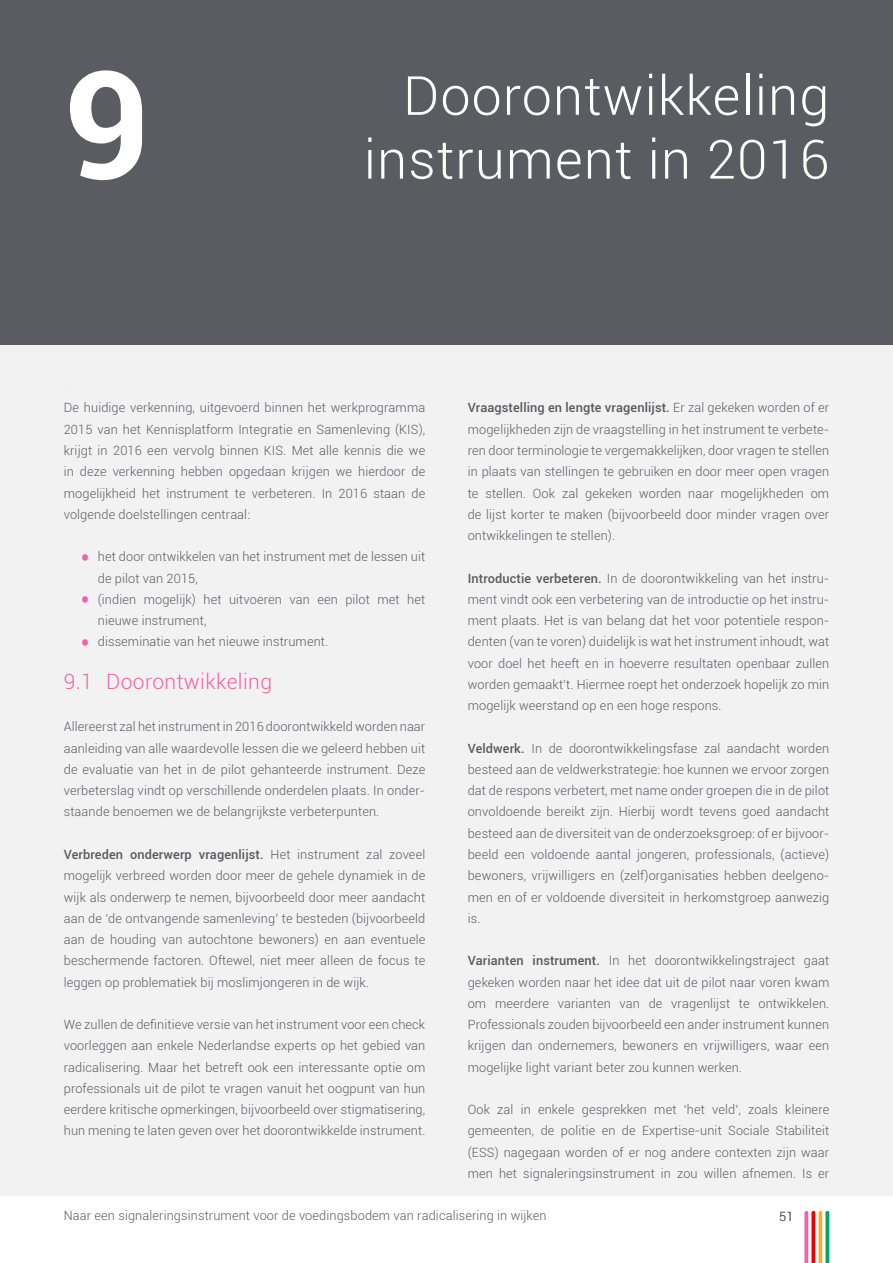
<style>
.page{position:relative;width:893px;height:1263px;background:#fff}
.page>*{position:absolute;margin:0;border:0;box-sizing:border-box;transform-origin:0 0}
.Hoofdstukcijfer{font:700 150px "Roboto";color:#fff}
._1e_onderverdeling{font:300 54px "Roboto";letter-spacing:.02em;color:#fff}
.t1{font:300 21px "Roboto";letter-spacing:.02em;color:#f262a6}
.Broodtekst_vet{font:300 12.75px/21.3px "Roboto";letter-spacing:.01em;color:#5b5c61;text-align:justify}
.Broodtekst{font:300 12.75px/21.3px "Roboto";letter-spacing:.01em;color:#5b5c61;text-align:justify}
.s1{font-weight:700;font-size:24px;color:#f262a6}
.s2{font-weight:500;color:#57585a}
</style>
<div class="page">
<div style="left:0;top:344px;width:893px;height:852px;background:#f2f2f3"></div>
<div style="left:0;top:0;width:893px;height:344px;background:#5b5c61"></div>
<svg style="left:805px;top:1211px;width:24px;height:52px"></svg>
<p class="Hoofdstukcijfer" style="left:64px;top:19px;width:88px">9</p>
<p class="_1e_onderverdeling" style="left:403px;top:58px;width:428px">Doorontwikkeling</p>
<p class="_1e_onderverdeling" style="left:364px;top:122px;width:467px">instrument in 2016</p>
<p class="Broodtekst" style="left:64px;top:397px;width:363px">De huidige verkenning, uitgevoerd binnen het werkprogramma 2015 van het Kennisplatform Integratie en Samenleving (KIS), krijgt in 2016 een vervolg binnen KIS. Met alle kennis die we in deze verkenning hebben opgedaan krijgen we hierdoor de mogelijkheid het instrument te verbeteren. In 2016 staan de volgende doelstellingen centraal:</p>
<p class="Broodtekst_vet" style="left:98px;top:546px;width:329px;text-indent:-17px"><span class="s1">•</span> het door ontwikkelen van het instrument met de lessen uit de pilot van 2015,</p>
<p class="Broodtekst_vet" style="left:98px;top:588px;width:329px;text-indent:-17px"><span class="s1">•</span> (indien mogelijk) het uitvoeren van een pilot met het nieuwe instrument,</p>
<p class="Broodtekst_vet" style="left:81px;top:631px;width:249px"><span class="s1">•</span> disseminatie van het nieuwe instrument.</p>
<p class="t1" style="left:64px;top:667px;width:210px">9.1 Doorontwikkeling</p>
<p class="Broodtekst" style="left:64px;top:716px;width:363px">Allereerst zal het instrument in 2016 doorontwikkeld worden naar aanleiding van alle waardevolle lessen die we geleerd hebben uit de evaluatie van het in de pilot gehanteerde instrument. Deze verbeterslag vindt op verschillende onderdelen plaats. In onder&shy;staande benoemen we de belangrijkste verbeterpunten.</p>
<p class="Broodtekst_vet" style="left:64px;top:843px;width:363px"><span class="s2">Verbreden onderwerp vragenlijst.</span> Het instrument zal zoveel mogelijk verbreed worden door meer de gehele dynamiek in de wijk als onderwerp te nemen, bijvoorbeeld door meer aandacht aan de ‘de ontvangende samenleving’ te besteden (bijvoorbeeld aan de houding van autochtone bewoners) en aan eventuele beschermende factoren. Oftewel, niet meer alleen de focus te leggen op problematiek bij moslimjongeren in de wijk.</p>
<p class="Broodtekst" style="left:64px;top:1013px;width:363px">We zullen de definitieve versie van het instrument voor een check voorleggen aan enkele Nederlandse experts op het gebied van radicalisering. Maar het betreft ook een interessante optie om professionals uit de pilot te vragen vanuit het oogpunt van hun eerdere kritische opmerkingen, bijvoorbeeld over stigmatisering, hun mening te laten geven over het doorontwikkelde instrument.</p>
<p class="Broodtekst_vet" style="left:468px;top:397px;width:363px"><span class="s2">Vraagstelling en lengte vragenlijst.</span> Er zal gekeken worden of er mogelijkheden zijn de vraagstelling in het instrument te verbete&shy;ren door terminologie te vergemakkelijken, door vragen te stellen in plaats van stellingen te gebruiken en door meer open vragen te stellen. Ook zal gekeken worden naar mogelijkheden om de lijst korter te maken (bijvoorbeeld door minder vragen over ontwikkelingen te stellen).</p>
<p class="Broodtekst_vet" style="left:468px;top:567px;width:363px"><span class="s2">Introductie verbeteren.</span> In de doorontwikkeling van het instru&shy;ment vindt ook een verbetering van de introductie op het instru&shy;ment plaats. Het is van belang dat het voor potentiele respon&shy;denten (van te voren) duidelijk is wat het instrument inhoudt, wat voor doel het heeft en in hoeverre resultaten openbaar zullen worden gemaakt’t. Hiermee roept het onderzoek hopelijk zo min mogelijk weerstand op en een hoge respons.</p>
<p class="Broodtekst_vet" style="left:468px;top:737px;width:363px"><span class="s2">Veldwerk.</span> In de doorontwikkelingsfase zal aandacht worden besteed aan de veldwerkstrategie: hoe kunnen we ervoor zorgen dat de respons verbetert, met name onder groepen die in de pilot onvoldoende bereikt zijn. Hierbij wordt tevens goed aandacht besteed aan de diversiteit van de onderzoeksgroep: of er bijvoor&shy;beeld een voldoende aantal jongeren, professionals, (actieve) bewoners, vrijwilligers en (zelf)organisaties hebben deelgeno&shy;men en of er voldoende diversiteit in herkomstgroep aanwezig is.</p>
<p class="Broodtekst_vet" style="left:468px;top:950px;width:363px"><span class="s2">Varianten instrument.</span> In het doorontwikkelingstraject gaat gekeken worden naar het idee dat uit de pilot naar voren kwam om meerdere varianten van de vragenlijst te ontwikkelen.<br>Professionals zouden bijvoorbeeld een ander instrument kunnen krijgen dan ondernemers, bewoners en vrijwilligers, waar een mogelijke light variant beter zou kunnen werken.</p>
<p class="Broodtekst" style="left:468px;top:1098px;width:363px">Ook zal in enkele gesprekken met ‘het veld’, zoals kleinere gemeenten, de politie en de Expertise-unit Sociale Stabiliteit (ESS) nagegaan worden of er nog andere contexten zijn waar men het signaleringsinstrument in zou willen afnemen. Is er</p>
<p class="Broodtekst_vet" style="left:64px;top:1205px;width:484px">Naar een signaleringsinstrument voor de voedingsbodem van radicalisering in wijken</p>
<p class="Broodtekst_vet" style="left:779px;top:1205px;width:16px">51</p>
</div>
